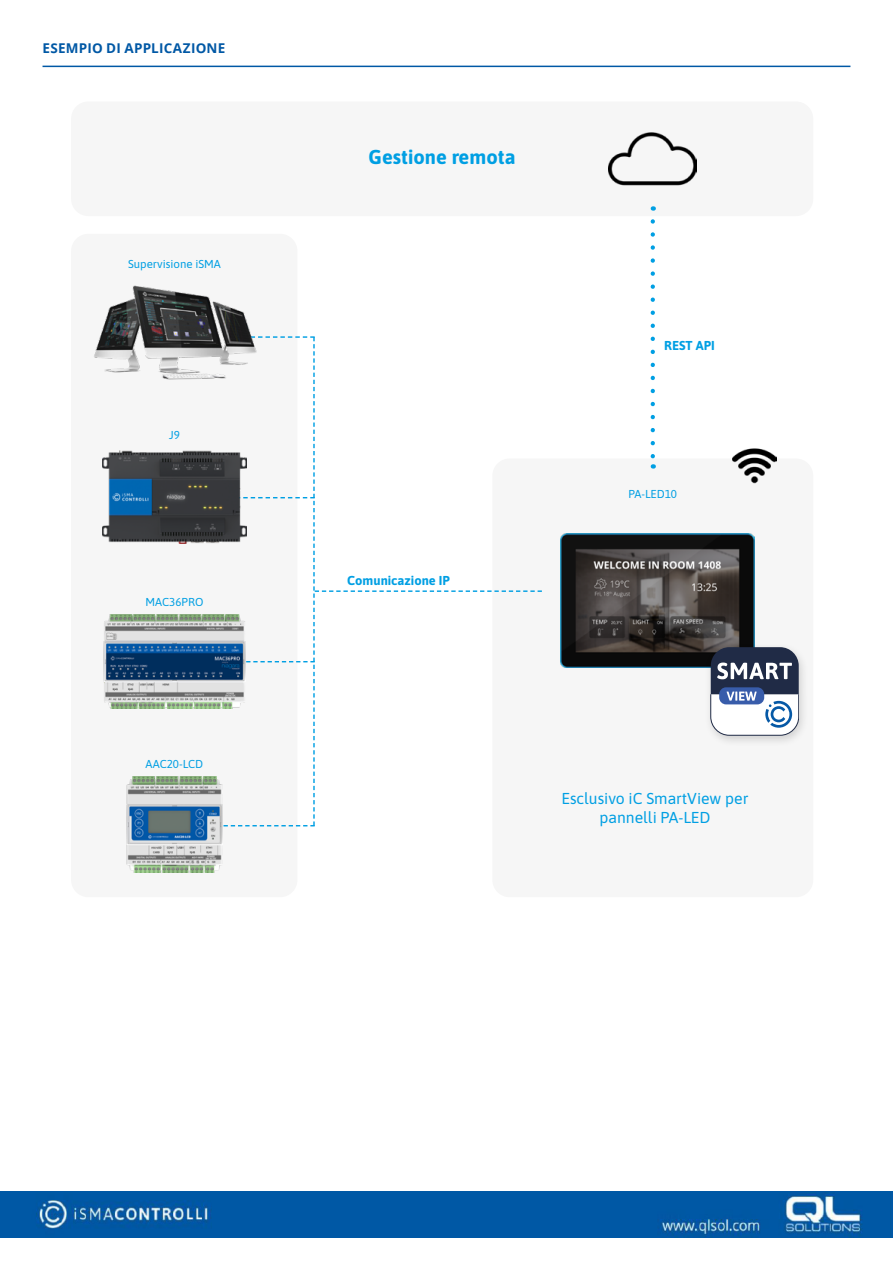
<style>
.page{position:relative;width:893px;height:1263px;background:#fff}
.page>*{position:absolute;margin:0;border:0;box-sizing:border-box;transform-origin:0 0}
.t1{font:700 20.1px "Asap";color:#009fe3}
.t2{font:15.75px/18.9px "Asap";color:#009fe3;text-align:center}
.t3{font:700 13.5px "Open Sans";letter-spacing:.015em;color:#0058a5}
.t4{font:700 12.9px "Asap";color:#009fe3}
.t5{font:11.55px "Asap";color:#009fe3}
</style>
<div class="page">
<div style="left:0;top:1191px;width:893px;height:46px;background:#0058a5"></div>
<hr style="left:43px;top:66px;width:807px;height:1px;background:#0058a5">
<div style="left:492px;top:458px;width:321px;height:439px;background:#f6f6f6;border-radius:17px"></div>
<div style="left:71px;top:101px;width:742px;height:115px;background:#f6f6f6;border-radius:17px"></div>
<div style="left:71px;top:234px;width:226px;height:663px;background:#f6f6f6;border-radius:17px"></div>
<img style="left:103px;top:615px;width:113px;height:93px">
<svg style="left:216px;top:336px;width:326px;height:490px"></svg>
<svg style="left:651px;top:221px;width:4px;height:248px"></svg>
<img style="left:127px;top:776px;width:95px;height:96px">
<img style="left:103px;top:451px;width:143px;height:93px">
<img style="left:94px;top:285px;width:165px;height:132px">
<img style="left:608px;top:132px;width:89px;height:54px">
<img style="left:732px;top:448px;width:45px;height:36px">
<img style="left:560px;top:534px;width:195px;height:134px">
<div style="left:704px;top:642px;width:105px;height:106px;background:#000;opacity:.16"></div>
<svg style="left:711px;top:647px;width:88px;height:88px"></svg>
<img style="left:36px;top:1192px;width:826px;height:44px">
<p class="t3" style="left:43px;top:38px;width:184px">ESEMPIO DI APPLICAZIONE</p>
<p class="t5" style="left:128px;top:256px;width:94px">Supervisione iSMA</p>
<p class="t5" style="left:169px;top:427px;width:12px">J9</p>
<p class="t5" style="left:145px;top:594px;width:59px">MAC36PRO</p>
<p class="t5" style="left:146px;top:756px;width:59px">AAC20-LCD</p>
<h1 class="t1" style="left:369px;top:143px;width:149px">Gestione remota</h1>
<p class="t4" style="left:347px;top:572px;width:104px">Comunicazione IP</p>
<p class="t4" style="left:664px;top:336px;width:52px">REST API</p>
<p class="t5" style="left:629px;top:486px;width:50px">PA-LED10</p>
<h2 class="t2" style="left:561px;top:788px;width:189px">Esclusivo iC SmartView per pannelli PA-LED</h2>
</div>
